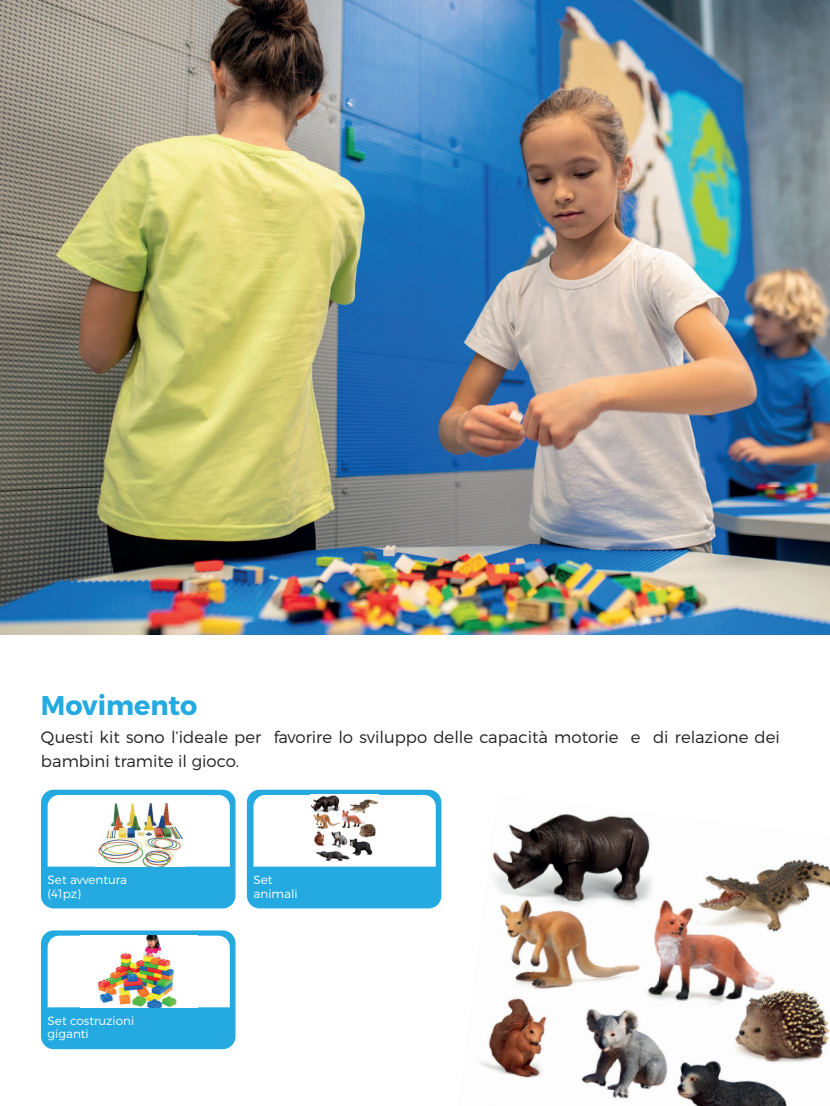
<style>
.page{position:relative;width:830px;height:1106px;background:#fff}
.page>*{position:absolute;margin:0;border:0;box-sizing:border-box;transform-origin:0 0}
.t1{font:700 27px "Montserrat";color:#24aae1}
.t2{font:300 16.5px/24px "Montserrat";color:#231f20}
.t3{font:300 12px/13.5px "Montserrat";color:#fff}
</style>
<div class="page">
<div style="left:41px;top:789px;width:194px;height:119px;background:#24aae1;border-radius:13px"></div>
<div style="left:247px;top:789px;width:194px;height:119px;background:#24aae1;border-radius:13px"></div>
<div style="left:41px;top:930px;width:194px;height:119px;background:#24aae1;border-radius:13px"></div>
<div style="left:48px;top:795px;width:182px;height:71px;background:#fff"></div>
<img style="left:95px;top:803px;width:90px;height:63px">
<div style="left:253px;top:795px;width:182px;height:71px;background:#fff"></div>
<img style="left:310px;top:795px;width:69px;height:67px">
<div style="left:48px;top:935px;width:182px;height:72px;background:#fff"></div>
<img style="left:80px;top:935px;width:117px;height:72px">
<img style="left:0;top:0;width:829px;height:634px">
<img style="left:480px;top:814px;width:349px;height:292px">
<h1 class="t1" style="left:41px;top:688px;width:158px">Movimento</h1>
<p class="t2" style="left:41px;top:725px;width:740px">Questi kit sono l’ideale per favorire lo sviluppo delle capacità motorie e di relazione dei bambini tramite il gioco.</p>
<p class="t3" style="left:48px;top:872px;width:81px">Set avventura (41pz)</p>
<p class="t3" style="left:253px;top:872px;width:45px">Set animali</p>
<p class="t3" style="left:48px;top:1013px;width:88px">Set costruzioni giganti</p>
</div>
